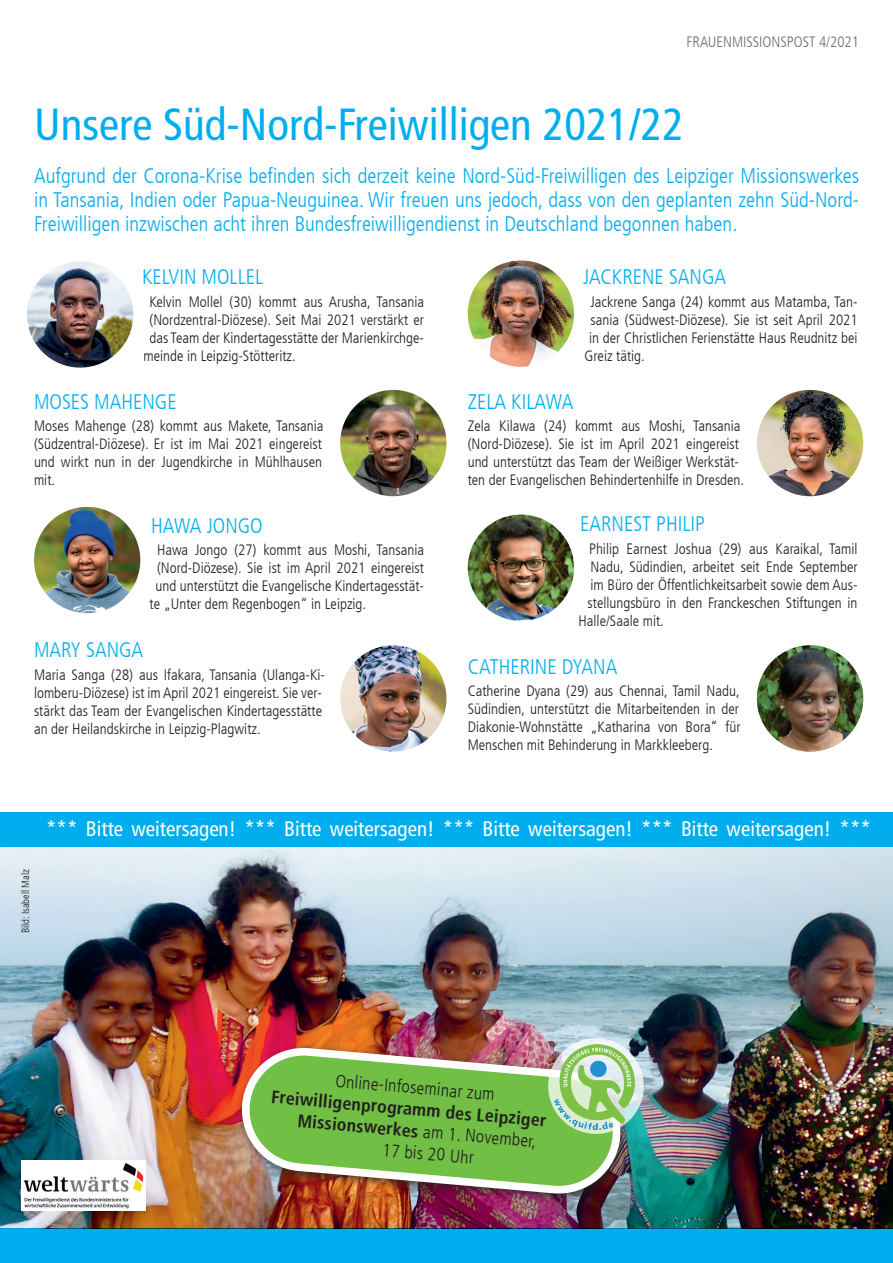
<style>
.page{position:relative;width:893px;height:1263px;background:#fff}
.page>*{position:absolute;margin:0;border:0;box-sizing:border-box;transform-origin:0 0}
.t1{font:condensed 45px "Frutiger LT";color:#00aeef}
.t2{font:300 condensed 21px/24px "Frutiger LT";color:#00aeef;text-align:justify}
.t3{font:condensed 21px "Frutiger LT";color:#fff}
.t4{font:700 condensed 18px "Frutiger LT";color:#231f20}
.t5{font:300 condensed 18px "Frutiger LT";color:#231f20}
.t6{font:300 condensed 15px/18px "Frutiger LT";color:#231f20;text-align:justify}
.t7{font:300 condensed 15px "Frutiger LT";color:#6c6d70}
.t8{font:300 condensed 10.5px "Frutiger LT";color:#231f20}
.s1{font-weight:300}
</style>
<div class="page">
<div style="left:0;top:1229px;width:893px;height:34px;background:#00aeef"></div>
<img style="left:0;top:846px;width:893px;height:383px">
<div style="left:236px;top:1042px;width:396px;height:163px;background:#231f20;opacity:.75"></div>
<img style="left:235px;top:1044px;width:392px;height:156px">
<img style="left:22px;top:1160px;width:124px;height:50px">
<svg style="left:548px;top:1038px;width:96px;height:96px"></svg>
<img style="left:555px;top:1044px;width:79px;height:86px">
<div style="left:0;top:812px;width:893px;height:34px;background:#00aeef"></div>
<img style="left:27px;top:261px;width:106px;height:107px;border-radius:53px">
<img style="left:340px;top:390px;width:106px;height:106px;border-radius:53px">
<img style="left:34px;top:507px;width:106px;height:106px;border-radius:53px">
<img style="left:340px;top:645px;width:106px;height:107px;border-radius:53px">
<img style="left:468px;top:260px;width:106px;height:107px;border-radius:53px">
<img style="left:757px;top:390px;width:106px;height:106px;border-radius:53px">
<img style="left:468px;top:514px;width:106px;height:107px;border-radius:53px">
<img style="left:757px;top:645px;width:106px;height:107px;border-radius:53px">
<p class="t7" style="left:686px;top:33px;width:174px">FRAUENMISSIONSPOST 4/2021</p>
<h1 class="t1" style="left:34px;top:98px;width:651px">Unsere Süd-Nord-Freiwilligen 2021/22</h1>
<p class="t2" style="left:34px;top:164px;width:826px">Aufgrund der Corona-Krise befinden sich derzeit keine Nord-Süd-Freiwilligen des Leipziger Missionswerkes in Tansania, Indien oder Papua-Neuguinea. Wir freuen uns jedoch, dass von den geplanten zehn Süd-Nord-Freiwilligen inzwischen acht ihren Bundesfreiwilligendienst in Deutschland begonnen haben.</p>
<h2 class="t2" style="left:142px;top:265px;width:123px">KELVIN MOLLEL</h2>
<p class="t6" style="left:150px;top:293px;width:276px">Kelvin Mollel (30) kommt aus Arusha, Tansania</p>
<p class="t6" style="left:150px;top:311px;width:276px">(Nordzentral-Diözese). Seit Mai 2021 verstärkt er</p>
<p class="t6" style="left:150px;top:329px;width:276px">das Team der Kindertagesstätte der Marienkirchge-</p>
<p class="t6" style="left:144px;top:347px;width:154px">meinde in Leipzig-Stötteritz.</p>
<h2 class="t2" style="left:34px;top:390px;width:144px">MOSES MAHENGE</h2>
<p class="t6" style="left:34px;top:417px;width:291px">Moses Mahenge (28) kommt aus Makete, Tansania (Südzentral-Diözese). Er ist im Mai 2021 eingereist und wirkt nun in der Jugendkirche in Mühlhausen mit.</p>
<h2 class="t2" style="left:151px;top:514px;width:113px">HAWA JONGO</h2>
<p class="t6" style="left:157px;top:541px;width:268px">Hawa Jongo (27) kommt aus Moshi, Tansania</p>
<p class="t6" style="left:157px;top:559px;width:268px">(Nord-Diözese). Sie ist im April 2021 eingereist</p>
<p class="t6" style="left:156px;top:577px;width:270px">und unterstützt die Evangelische Kindertagesstät-</p>
<p class="t6" style="left:150px;top:595px;width:218px">te „Unter dem Regenbogen“ in Leipzig.</p>
<h2 class="t2" style="left:34px;top:638px;width:111px">MARY SANGA</h2>
<p class="t6" style="left:34px;top:665px;width:292px;text-align:left">Maria Sanga (28) aus Ifakara, Tansania (Ulanga-Ki&shy;lomberu-Diözese) ist im April 2021 eingereist. Sie ver&shy;stärkt das Team der Evangelischen Kindertagesstätte an der Heilandskirche in Leipzig-Plagwitz.</p>
<h2 class="t2" style="left:583px;top:265px;width:145px">JACKRENE SANGA</h2>
<p class="t6" style="left:591px;top:293px;width:268px">Jackrene Sanga (24) kommt aus Matamba, Tan-</p>
<p class="t6" style="left:591px;top:311px;width:269px">sania (Südwest-Diözese). Sie ist seit April 2021</p>
<p class="t6" style="left:589px;top:329px;width:270px">in der Christlichen Ferienstätte Haus Reudnitz bei</p>
<p class="t6" style="left:585px;top:347px;width:62px">Greiz tätig.</p>
<h2 class="t2" style="left:468px;top:390px;width:107px">ZELA KILAWA</h2>
<p class="t6" style="left:468px;top:417px;width:278px;text-align:left">Zela Kilawa (24) kommt aus Moshi, Tansania (Nord-Diözese). Sie ist im April 2021 eingereist und unterstützt das Team der Weißiger Werkstät&shy;ten der Evangelischen Behindertenhilfe in Dresden.</p>
<h2 class="t2" style="left:580px;top:512px;width:126px">EARNEST PHILIP</h2>
<p class="t6" style="left:589px;top:539px;width:270px">Philip Earnest Joshua (29) aus Karaikal, Tamil</p>
<p class="t6" style="left:591px;top:557px;width:268px">Nadu, Südindien, arbeitet seit Ende September</p>
<p class="t6" style="left:591px;top:575px;width:268px">im Büro der Öffentlichkeitsarbeit sowie dem Aus-</p>
<p class="t6" style="left:588px;top:593px;width:271px">stellungsbüro in den Franckeschen Stiftungen in</p>
<p class="t6" style="left:579px;top:611px;width:87px">Halle/Saale mit.</p>
<h2 class="t2" style="left:468px;top:654px;width:151px">CATHERINE DYANA</h2>
<p class="t6" style="left:468px;top:682px;width:274px">Catherine Dyana (29) aus Chennai, Tamil Nadu, Südindien, unterstützt die Mitarbeitenden in der Diakonie-Wohnstätte „Katharina von Bora“ für Menschen mit Behinderung in Markkleeberg.</p>
<p class="t8" style="left:19px;top:933px;width:66px;rotate:-90deg">Bild: Isabell Malz</p>
<h2 class="t3" style="left:46px;top:817px;width:826px">*** Bitte weitersagen! *** Bitte weitersagen! *** Bitte weitersagen! *** Bitte weitersagen! ***</h2>
<p class="t5" style="left:336px;top:1070px;width:161px;rotate:5deg">Online-Infoseminar zum</p>
<p class="t4" style="left:272px;top:1086px;width:278px;rotate:5deg">Freiwilligenprogramm des Leipziger</p>
<p class="t4" style="left:299px;top:1110px;width:241px;rotate:5deg">Missionswerkes <span class="s1">am 1. November,</span></p>
<p class="t5" style="left:383px;top:1139px;width:93px;rotate:5deg">17 bis 20 Uhr</p>
</div>
